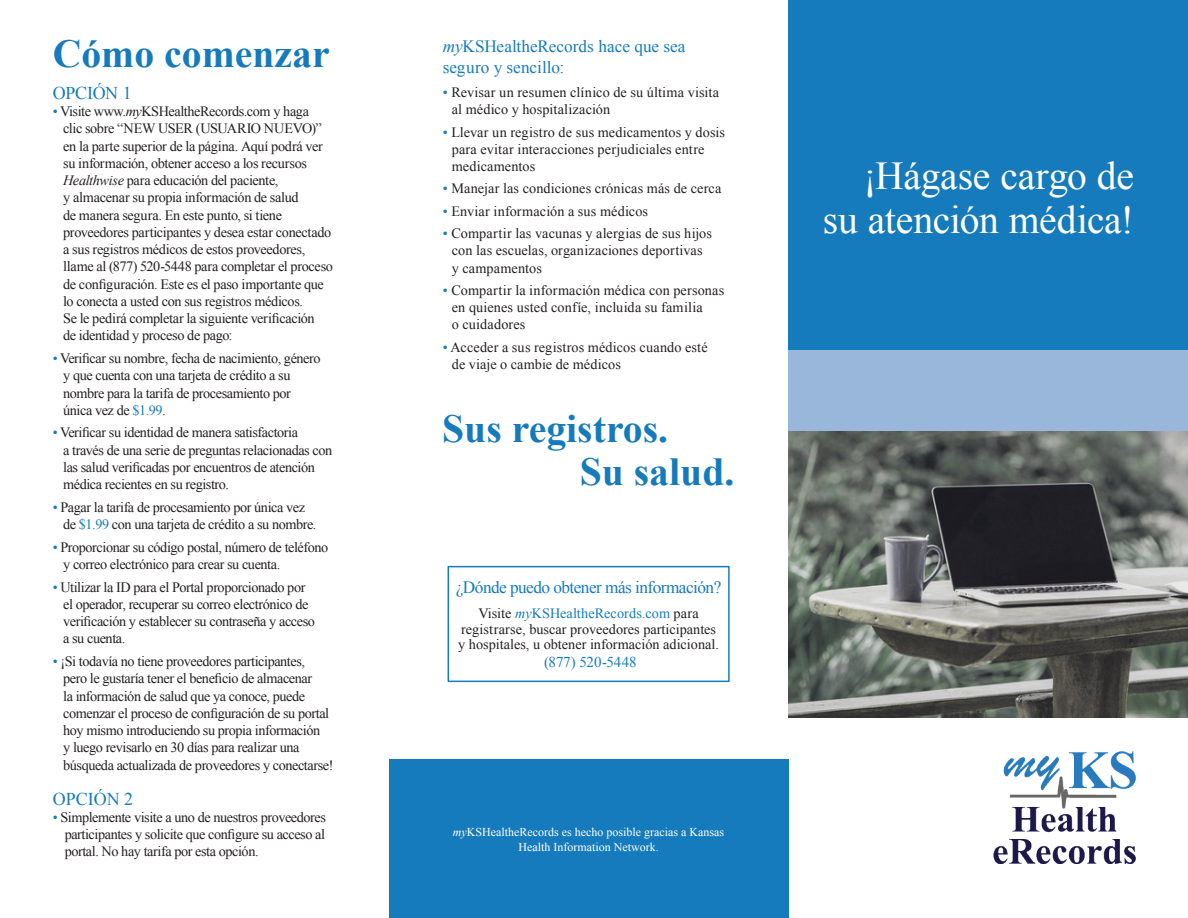
<style>
.page{position:relative;width:1188px;height:918px;background:#fff}
.page>*{position:absolute;margin:0;border:0;box-sizing:border-box;transform-origin:0 0}
.t1{font:700 39.75px "Times New Roman";color:#167bbc}
.t2{font:39.6px/43.5px "Times New Roman";letter-spacing:-.01em;color:#fff;text-align:right}
.t3{font:18px "Times New Roman";letter-spacing:-.005em;color:#167bbc}
.t4{font:17.25px/20.7px "Times New Roman";letter-spacing:-.015em;color:#167bbc}
.t5{font:15px "Times New Roman";color:#167bbc}
.t6{font:14.25px/17.2px "Times New Roman";letter-spacing:-.03em;color:#231f20}
.t7{font:14.25px/17.1px "Times New Roman";letter-spacing:.01em;color:#231f20}
.t8{font:14.25px/17.1px "Times New Roman";letter-spacing:.005em;color:#231f20}
.t9{font:14.25px/15.8px "Times New Roman";color:#231f20;text-align:center}
.t10{font:12px/14.4px "Times New Roman";color:#fff;text-align:center}
.s1{color:#167bbc}
.s2{font-style:italic}
.s3{font-style:italic;color:#167bbc}
</style>
<div class="page">
<div style="left:788px;top:0;width:400px;height:366px;background:#167bbc"></div>
<div style="left:389px;top:759px;width:399px;height:159px;background:#167bbc"></div>
<div style="left:788px;top:351px;width:400px;height:81px;background:#99b6db"></div>
<div style="left:448px;top:566px;width:282px;height:116px;background:#fff;border:2px solid #167bbc"></div>
<img style="left:788px;top:432px;width:400px;height:285px">
<img style="left:994px;top:752px;width:142px;height:112px">
<p class="t1" style="left:53px;top:26px;width:279px">Cómo comenzar</p>
<p class="t3" style="left:53px;top:81px;width:81px">OPCIÓN 1</p>
<p class="t6" style="left:63px;top:103px;width:271px;text-indent:-10px"><span class="s1">•</span> Visite www.<span class="s2">my</span>KSHealtheRecords.com y haga<br>clic sobre “NEW USER (USUARIO NUEVO)” en la parte superior de la página. Aquí podrá ver su información, obtener acceso a los recursos <span class="s2">Healthwise</span> para educación del paciente,<br>y almacenar su propia información de salud<br>de manera segura. En este punto, si tiene proveedores participantes y desea estar conectado a sus registros médicos de estos proveedores, llame al (877) 520-5448 para completar el proceso de configuración. Este es el paso importante que lo conecta a usted con sus registros médicos.<br>Se le pedirá completar la siguiente verificación<br>de identidad y proceso de pago:</p>
<p class="t6" style="left:63px;top:349px;width:259px;text-indent:-10px"><span class="s1">•</span> Verificar su nombre, fecha de nacimiento, género y que cuenta con una tarjeta de crédito a su nombre para la tarifa de procesamiento por única vez de <span class="s1">$1.99</span>.</p>
<p class="t6" style="left:63px;top:424px;width:271px;text-indent:-10px"><span class="s1">•</span> Verificar su identidad de manera satisfactoria<br>a través de una serie de preguntas relacionadas con las salud verificadas por encuentros de atención médica recientes en su registro.</p>
<p class="t6" style="left:63px;top:498px;width:255px;text-indent:-10px"><span class="s1">•</span> Pagar la tarifa de procesamiento por única vez de <span class="s1">$1.99</span> con una tarjeta de crédito a su nombre.</p>
<p class="t6" style="left:63px;top:538px;width:267px;text-indent:-10px"><span class="s1">•</span> Proporcionar su código postal, número de teléfono y correo electrónico para crear su cuenta.</p>
<p class="t6" style="left:63px;top:578px;width:253px;text-indent:-10px"><span class="s1">•</span> Utilizar la ID para el Portal proporcionado por el operador, recuperar su correo electrónico de verificación y establecer su contraseña y acceso a su cuenta.</p>
<p class="t6" style="left:63px;top:652px;width:272px;text-indent:-10px"><span class="s1">•</span> ¡Si todavía no tiene proveedores participantes,<br>pero le gustaría tener el beneficio de almacenar<br>la información de salud que ya conoce, puede comenzar el proceso de configuración de su portal hoy mismo introduciendo su propia información<br>y luego revisarlo en 30 días para realizar una búsqueda actualizada de proveedores y conectarse!</p>
<p class="t3" style="left:53px;top:787px;width:82px">OPCIÓN 2</p>
<p class="t6" style="left:65px;top:808px;width:263px;text-align:justify;text-indent:-12px"><span class="s1">•</span> Simplemente visite a uno de nuestros proveedores participantes y solicite que configure su acceso al portal. No hay tarifa por esta opción.</p>
<p class="t4" style="left:443px;top:36px;width:244px"><span class="s2">my</span>KSHealtheRecords hace que sea seguro y sencillo:</p>
<p class="t7" style="left:452px;top:83px;width:269px;text-indent:-9px"><span class="s1">•</span> Revisar un resumen clínico de su última visita al médico y hospitalización</p>
<p class="t8" style="left:452px;top:123px;width:275px;text-indent:-9px"><span class="s1">•</span> Llevar un registro de sus medicamentos y dosis para evitar interacciones perjudiciales entre medicamentos</p>
<p class="t8" style="left:443px;top:180px;width:280px"><span class="s1">•</span> Manejar las condiciones crónicas más de cerca</p>
<p class="t7" style="left:443px;top:202px;width:207px"><span class="s1">•</span> Enviar información a sus médicos</p>
<p class="t7" style="left:452px;top:225px;width:262px;text-indent:-9px"><span class="s1">•</span> Compartir las vacunas y alergias de sus hijos con las escuelas, organizaciones deportivas y campamentos</p>
<p class="t7" style="left:452px;top:281px;width:274px;text-indent:-9px"><span class="s1">•</span> Compartir la información médica con personas en quienes usted confíe, incluida su familia<br>o cuidadores</p>
<p class="t8" style="left:452px;top:338px;width:257px;text-indent:-9px"><span class="s1">•</span> Acceder a sus registros médicos cuando esté de viaje o cambie de médicos</p>
<p class="t1" style="left:442px;top:401px;width:228px">Sus registros.</p>
<p class="t1" style="left:580px;top:444px;width:156px">Su salud.</p>
<p class="t4" style="left:456px;top:577px;width:267px">¿Dónde puedo obtener más información?</p>
<p class="t9" style="left:458px;top:605px;width:262px">Visite <span class="s3">my</span><span class="s1">KSHealtheRecords.com</span> para registrarse, buscar proveedores participantes y hospitales, u obtener información adicional.</p>
<p class="t5" style="left:544px;top:652px;width:94px">(877) 520-5448</p>
<p class="t10" style="left:453px;top:825px;width:273px"><span class="s2">my</span>KSHealtheRecords es hecho posible gracias a Kansas<br>Health Information Network.</p>
<p class="t2" style="left:823px;top:154px;width:313px">¡Hágase cargo de su atención médica!</p>
</div>
